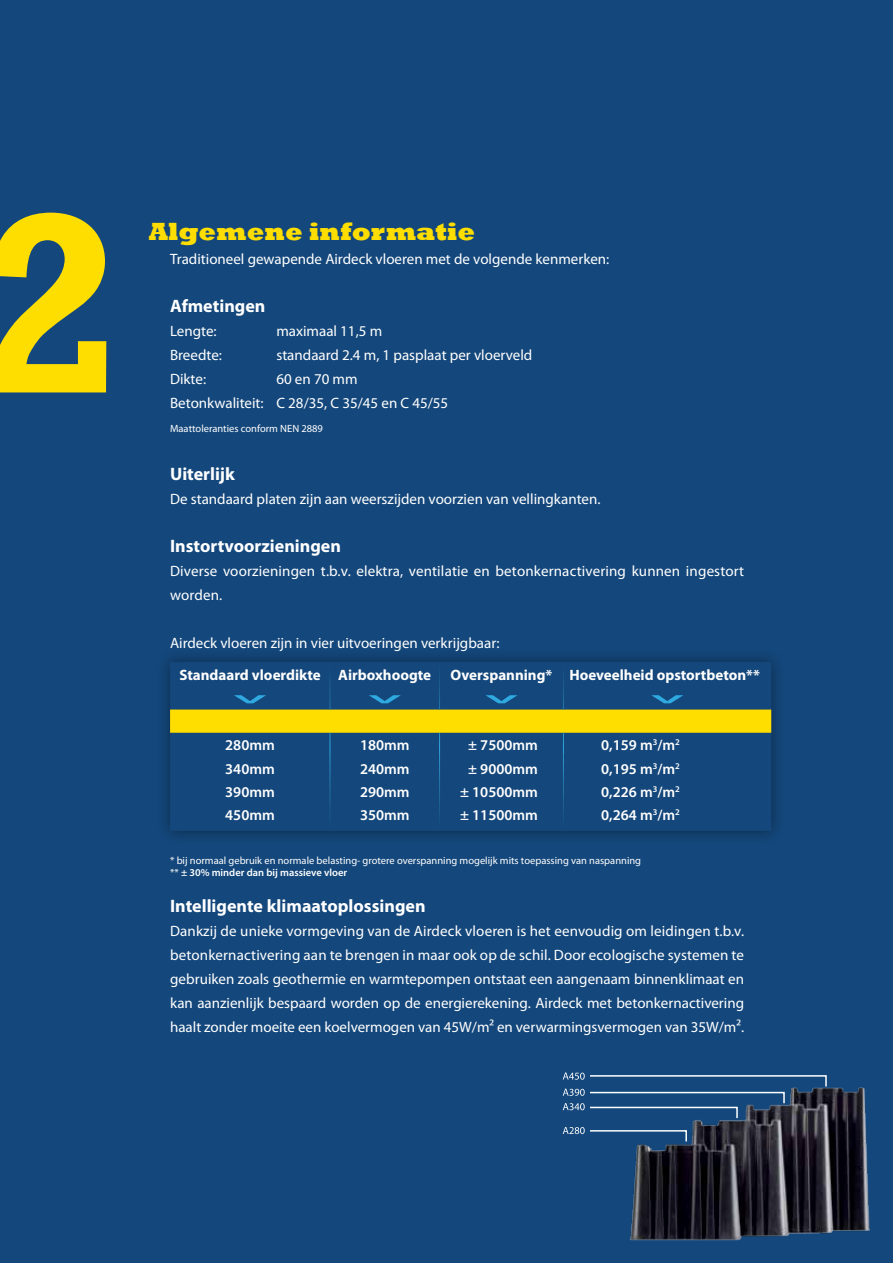
<style>
.page{position:relative;width:893px;height:1263px;background:#fff}
.page>*{position:absolute;margin:0;border:0;box-sizing:border-box;transform-origin:0 0}
.t1{font:800 25.5px "Rockwell";color:#fede00}
.t2{font:700 18px "Myriad Pro";color:#fff}
.t3{font:15px/24px "Myriad Pro";color:#fff}
.t4{font:600 15px "Myriad Pro";color:#fff}
.t5{font:700 15px "Myriad Pro";color:#fff}
.t6{font:10.5px/12px "Myriad Pro";color:#fff}
.s1{font-weight:600}
</style>
<div class="page">
<div style="left:1px;top:0;width:892px;height:1263px;background:#14477b"></div>
<div style="left:156px;top:648px;width:630px;height:197px;background:#000;opacity:.4"></div>
<svg style="left:170px;top:662px;width:601px;height:169px"></svg>
<img style="left:562px;top:1079px;width:308px;height:162px">
<svg style="left:563px;top:1127px;width:125px;height:16px"></svg>
<svg style="left:563px;top:1072px;width:264px;height:47px"></svg>
<svg style="left:0;top:213px;width:106px;height:179px"></svg>
<h1 class="t1" style="left:149px;top:217px;width:328px">Algemene informatie</h1>
<p class="t3" style="left:170px;top:247px;width:441px">Traditioneel gewapende Airdeck vloeren met de volgende kenmerken:</p>
<p class="t2" style="left:170px;top:294px;width:97px">Afmetingen</p>
<p class="t3" style="left:170px;top:319px;width:48px">Lengte:</p>
<p class="t3" style="left:276px;top:319px;width:107px">maximaal 11,5 m</p>
<p class="t3" style="left:170px;top:343px;width:53px">Breedte:</p>
<p class="t3" style="left:276px;top:343px;width:257px">standaard 2.4 m, 1 pasplaat per vloerveld</p>
<p class="t3" style="left:170px;top:367px;width:38px">Dikte:</p>
<p class="t3" style="left:170px;top:367px;width:280px;text-indent:106px">60 en 70 mm<br>Betonkwaliteit: C 28/35, C 35/45 en C 45/55</p>
<p class="t6" style="left:170px;top:422px;width:154px">Maattoleranties conform NEN 2889</p>
<p class="t2" style="left:170px;top:462px;width:66px">Uiterlijk</p>
<p class="t3" style="left:170px;top:487px;width:432px">De standaard platen zijn aan weerszijden voorzien van vellingkanten.</p>
<p class="t2" style="left:170px;top:534px;width:172px">Instortvoorzieningen</p>
<p class="t3" style="left:170px;top:559px;width:576px">Diverse voorzieningen t.b.v. elektra, ventilatie en betonkernactivering kunnen ingestort worden.</p>
<p class="t3" style="left:170px;top:631px;width:331px">Airdeck vloeren zijn in vier uitvoeringen verkrijgbaar:</p>
<p class="t5" style="left:179px;top:665px;width:253px">Standaard vloerdikte Airboxhoogte</p>
<p class="t5" style="left:451px;top:665px;width:311px">Overspanning* Hoeveelheid opstortbeton**</p>
<p class="t4" style="left:225px;top:736px;width:51px">280mm</p>
<p class="t4" style="left:360px;top:736px;width:51px">180mm</p>
<p class="t4" style="left:468px;top:736px;width:71px">± 7500mm</p>
<p class="t4" style="left:601px;top:736px;width:80px">0,159 m<sup>3</sup>/m<sup>2</sup></p>
<p class="t4" style="left:225px;top:759px;width:51px">340mm</p>
<p class="t4" style="left:360px;top:759px;width:51px">240mm</p>
<p class="t4" style="left:468px;top:759px;width:71px">± 9000mm</p>
<p class="t4" style="left:601px;top:759px;width:80px">0,195 m<sup>3</sup>/m<sup>2</sup></p>
<p class="t4" style="left:225px;top:782px;width:51px">390mm</p>
<p class="t4" style="left:360px;top:782px;width:51px">290mm</p>
<p class="t4" style="left:460px;top:782px;width:79px">± 10500mm</p>
<p class="t4" style="left:601px;top:782px;width:80px">0,226 m<sup>3</sup>/m<sup>2</sup></p>
<p class="t4" style="left:225px;top:806px;width:51px">450mm</p>
<p class="t4" style="left:360px;top:806px;width:51px">350mm</p>
<p class="t4" style="left:460px;top:806px;width:79px">± 11500mm</p>
<p class="t4" style="left:601px;top:806px;width:80px">0,264 m<sup>3</sup>/m<sup>2</sup></p>
<p class="t6" style="left:170px;top:854px;width:473px">* bij normaal gebruik en normale belasting- grotere overspanning mogelijk mits toepassing van naspanning ** <span class="s1">± 30% minder dan bij massieve vloer</span></p>
<p class="t2" style="left:170px;top:894px;width:257px">Intelligente klimaatoplossingen</p>
<p class="t3" style="left:170px;top:919px;width:576px;text-align:justify">Dankzij de unieke vormgeving van de Airdeck vloeren is het eenvoudig om leidingen t.b.v. betonkernactivering aan te brengen in maar ook op de schil. Door ecologische systemen te gebruiken zoals geothermie en warmtepompen ontstaat een aangenaam binnenklimaat en kan aanzienlijk bespaard worden op de energierekening. Airdeck met betonkernactivering haalt zonder moeite een koelvermogen van 45W/m² en verwarmingsvermogen van 35W/m².</p>
</div>
